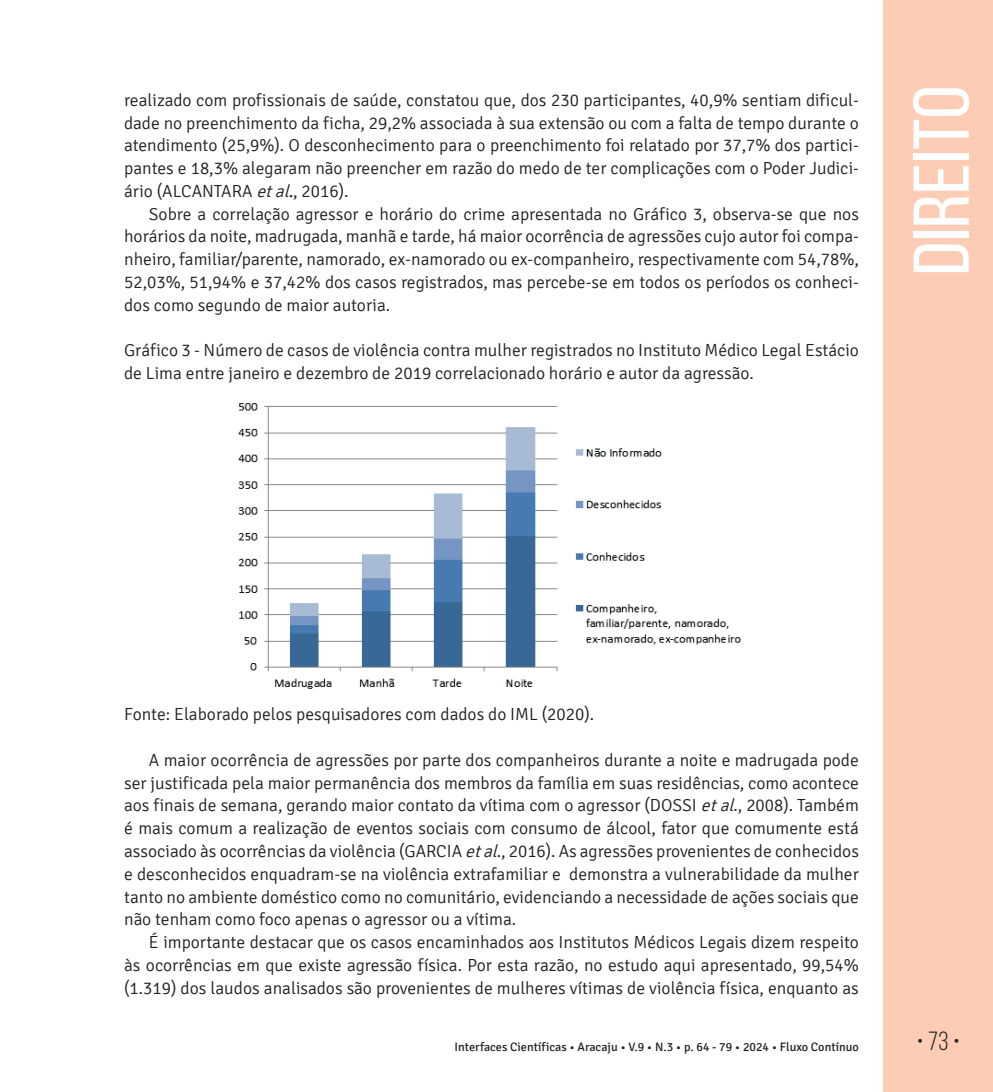
<style>
.page{position:relative;width:993px;height:1092px;background:#fff}
.page>*{position:absolute;margin:0;border:0;box-sizing:border-box;transform-origin:0 0}
.t1{font:78.75px "Bebas Neue";color:#fff;scale:1.09 1}
.t2{font:26.25px "Bebas Neue";color:#231f20}
.t3{font:300 17.5px/22.8px "Signika";color:#231f20;text-align:justify}
.t4{font:12.25px "Signika";color:#231f20}
.s1{font-style:italic}
.s2{font-weight:400}
</style>
<div class="page">
<div style="left:883px;top:0;width:109px;height:1091px;background:#fcccb5"></div>
<img style="left:238px;top:403px;width:503px;height:286px">
<p class="t3" style="left:124px;top:89px;width:736px">realizado com profissionais de saúde, constatou que, dos 230 participantes, 40,9% sentiam dificul&shy;dade no preenchimento da ficha, 29,2% associada à sua extensão ou com a falta de tempo durante o atendimento (25,9%). O desconhecimento para o preenchimento foi relatado por 37,7% dos partici&shy;pantes e 18,3% alegaram não preencher em razão do medo de ter complicações com o Poder Judici&shy;ário (ALCANTARA <span class="s1">etal</span><span class="s2">.</span>, 2016).</p>
<p class="t3" style="left:124px;top:203px;width:736px;text-indent:25px">Sobre a correlação agressor e horário do crime apresentada no Gráfico 3, observa-se que nos horários da noite, madrugada, manhã e tarde, há maior ocorrência de agressões cujo autor foi compa&shy;nheiro, familiar/parente, namorado, ex-namorado ou ex-companheiro, respectivamente com 54,78%, 52,03%, 51,94% e 37,42% dos casos registrados, mas percebe-se em todos os períodos os conheci&shy;dos como segundo de maior autoria.</p>
<p class="t3" style="left:124px;top:339px;width:736px">Gráfico 3 - Número de casos de violência contra mulher registrados no Instituto Médico Legal Estácio de Lima entre janeiro e dezembro de 2019 correlacionado horário e autor da agressão.</p>
<h1 class="t1" style="left:898px;top:275px;width:176px;rotate:-90deg">Direito</h1>
<p class="t3" style="left:124px;top:703px;width:471px">Fonte: Elaborado pelos pesquisadores com dados do IML (2020).</p>
<p class="t3" style="left:124px;top:749px;width:736px;text-indent:25px">A maior ocorrência de agressões por parte dos companheiros durante a noite e madrugada pode ser justificada pela maior permanência dos membros da família em suas residências, como acontece aos finais de semana, gerando maior contato da vítima com o agressor (DOSSI <span class="s1">etal</span>., 2008). Também é mais comum a realização de eventos sociais com consumo de álcool, fator que comumente está associado às ocorrências da violência (GARCIA <span class="s1">etal</span>., 2016). As agressões provenientes de conhecidos e desconhecidos enquadram-se na violência extrafamiliar e demonstra a vulnerabilidade da mulher tanto no ambiente doméstico como no comunitário, evidenciando a necessidade de ações sociais que não tenham como foco apenas o agressor ou a vítima.</p>
<p class="t3" style="left:124px;top:931px;width:736px;text-indent:25px">É importante destacar que os casos encaminhados aos Institutos Médicos Legais dizem respeito às ocorrências em que existe agressão física. Por esta razão, no estudo aqui apresentado, 99,54% (1.319) dos laudos analisados são provenientes de mulheres vítimas de violência física, enquanto as</p>
<p class="t4" style="left:454px;top:1040px;width:405px">Interfaces Científicas • Aracaju • V.9 • N.3 • p. 64 - 79 • 2024 • Fluxo Contínuo</p>
<h2 class="t2" style="left:916px;top:1026px;width:45px">• 73 •</h2>
</div>
